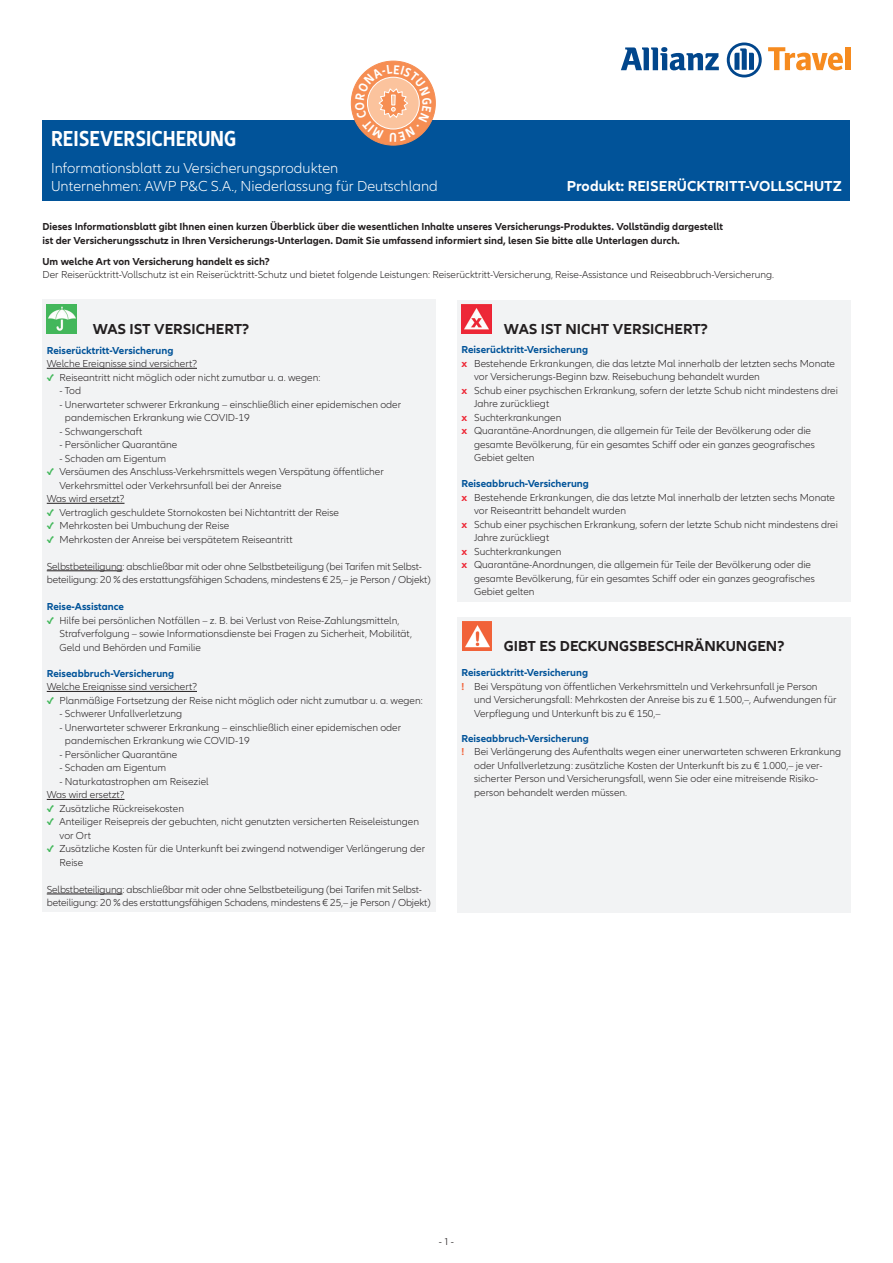
<style>
.page{position:relative;width:893px;height:1263px;background:#fff}
.page>*{position:absolute;margin:0;border:0;box-sizing:border-box;transform-origin:0 0}
.t1{font:700 condensed 22.5px "Allianz Neo";color:#fff}
.t2{font:300 15px/18px "Allianz Neo";color:#fff}
.t3{font:700 15px "Allianz Neo";color:#231f20}
.t4{font:700 15px "Allianz Neo";color:#fff}
.t5{font:300 10.5px/13.5px "Allianz Neo";color:#231f20}
.t6{font:700 10.5px/13.5px "Allianz Neo";color:#231f20}
.t7{font:700 10.5px "Allianz Neo";color:#015399}
.t8{font:300 9.75px "Allianz Sans";color:#231f20}
.s1{font-weight:700;color:#44b85c}
.s2{font-weight:700;color:#ed2836}
.s3{font-weight:700;color:#f16239}
</style>
<div class="page">
<div style="left:43px;top:120px;width:807px;height:81px;background:#015399"></div>
<div style="left:457px;top:300px;width:393px;height:302px;background:#f2f3f4"></div>
<img style="left:461px;top:304px;width:30px;height:30px">
<div style="left:43px;top:300px;width:393px;height:612px;background:#f2f3f4"></div>
<hr style="left:47px;top:368px;width:150px;height:1px;background:#231f20">
<hr style="left:47px;top:503px;width:78px;height:1px;background:#231f20">
<hr style="left:47px;top:570px;width:75px;height:1px;background:#231f20">
<hr style="left:47px;top:691px;width:150px;height:1px;background:#231f20">
<hr style="left:47px;top:799px;width:78px;height:1px;background:#231f20">
<hr style="left:47px;top:894px;width:75px;height:1px;background:#231f20">
<img style="left:47px;top:304px;width:30px;height:30px">
<svg style="left:621px;top:47px;width:98px;height:23px"></svg>
<svg style="left:727px;top:43px;width:35px;height:34px"></svg>
<svg style="left:768px;top:47px;width:75px;height:23px"></svg>
<div style="left:845px;top:47px;width:5px;height:23px;background:#f68b1f"></div>
<div style="left:457px;top:617px;width:393px;height:295px;background:#f2f3f4"></div>
<img style="left:462px;top:621px;width:30px;height:30px">
<div style="left:351px;top:61px;width:84px;height:84px;background:#f68e53;border-radius:50%"></div>
<svg style="left:355px;top:65px;width:77px;height:76px"></svg>
<h1 class="t1" style="left:51px;top:125px;width:187px">REISEVERSICHERUNG</h1>
<h2 class="t2" style="left:51px;top:159px;width:388px">Informationsblatt zu Versicherungsprodukten<br>Unternehmen: AWP P&amp;C S.A., Niederlassung für Deutschland</h2>
<h2 class="t4" style="left:567px;top:177px;width:277px">Produkt: REISERÜCKTRITT-VOLLSCHUTZ</h2>
<p class="t6" style="left:43px;top:220px;width:682px">Dieses Informationsblatt gibt Ihnen einen kurzen Überblick über die wesentlichen Inhalte unseres Versicherungs-Produktes. Vollständig dargestellt ist der Versicherungsschutz in Ihren Versicherungs-Unterlagen. Damit Sie umfassend informiert sind, lesen Sie bitte alle Unterlagen durch.</p>
<p class="t6" style="left:43px;top:255px;width:229px">Um welche Art von Versicherung handelt es sich?</p>
<p class="t5" style="left:43px;top:268px;width:733px">Der Reiserücktritt-Vollschutz ist ein Reiserücktritt-Schutz und bietet folgende Leistungen: Reiserücktritt-Versicherung, Reise-Assistance und Reiseabbruch-Versicherung.</p>
<h2 class="t3" style="left:93px;top:320px;width:158px">WAS IST VERSICHERT?</h2>
<p class="t7" style="left:47px;top:344px;width:128px">Reiserücktritt-Versicherung</p>
<p class="t5" style="left:47px;top:357px;width:152px">Welche Ereignisse sind versichert?</p>
<p class="t5" style="left:47px;top:371px;width:275px"><span class="s1">✓</span> Reiseantritt nicht möglich oder nicht zumutbar u. a. wegen:</p>
<p class="t5" style="left:60px;top:384px;width:23px">- Tod</p>
<p class="t5" style="left:65px;top:398px;width:338px;text-indent:-5px">- Unerwarteter schwerer Erkrankung – einschließlich einer epidemischen oder pandemischen Erkrankung wie COVID-19</p>
<p class="t5" style="left:60px;top:425px;width:84px">- Schwangerschaft</p>
<p class="t5" style="left:60px;top:438px;width:119px">- Persönlicher Quarantäne</p>
<p class="t5" style="left:60px;top:452px;width:108px">- Schaden am Eigentum</p>
<p class="t5" style="left:47px;top:465px;width:339px"><span class="s1">✓</span> Versäumen des Anschluss-Verkehrsmittels wegen Verspätung öffentlicher</p>
<p class="t5" style="left:60px;top:479px;width:223px">Verkehrsmittel oder Verkehrsunfall bei der Anreise</p>
<p class="t5" style="left:47px;top:492px;width:79px">Was wird ersetzt?</p>
<p class="t5" style="left:47px;top:506px;width:294px"><span class="s1">✓</span> Vertraglich geschuldete Stornokosten bei Nichtantritt der Reise</p>
<p class="t5" style="left:47px;top:519px;width:184px"><span class="s1">✓</span> Mehrkosten bei Umbuchung der Reise</p>
<p class="t5" style="left:47px;top:533px;width:247px"><span class="s1">✓</span> Mehrkosten der Anreise bei verspätetem Reiseantritt</p>
<p class="t5" style="left:47px;top:560px;width:385px">Selbstbeteiligung: abschließbar mit oder ohne Selbstbeteiligung (bei Tarifen mit Selbst&shy;beteiligung: 20 % des erstattungsfähigen Schadens, mindestens € 25,– je Person / Objekt)</p>
<p class="t7" style="left:47px;top:601px;width:79px">Reise-Assistance</p>
<p class="t5" style="left:60px;top:614px;width:354px;text-indent:-13px"><span class="s1">✓</span> Hilfe bei persönlichen Notfällen – z. B. bei Verlust von Reise-Zahlungsmitteln,<br>Strafverfolgung – sowie Informationsdienste bei Fragen zu Sicherheit, Mobilität,<br>Geld und Behörden und Familie</p>
<p class="t7" style="left:47px;top:667px;width:129px">Reiseabbruch-Versicherung</p>
<p class="t5" style="left:47px;top:680px;width:152px">Welche Ereignisse sind versichert?</p>
<p class="t5" style="left:47px;top:694px;width:377px"><span class="s1">✓</span> Planmäßige Fortsetzung der Reise nicht möglich oder nicht zumutbar u. a. wegen:</p>
<p class="t5" style="left:60px;top:707px;width:124px">- Schwerer Unfallverletzung</p>
<p class="t5" style="left:65px;top:721px;width:338px;text-indent:-5px">- Unerwarteter schwerer Erkrankung – einschließlich einer epidemischen oder pandemischen Erkrankung wie COVID-19</p>
<p class="t5" style="left:60px;top:748px;width:119px">- Persönlicher Quarantäne</p>
<p class="t5" style="left:60px;top:761px;width:108px">- Schaden am Eigentum</p>
<p class="t5" style="left:47px;top:775px;width:163px;text-indent:13px">- Naturkatastrophen am Reiseziel<br>Was wird ersetzt?</p>
<p class="t5" style="left:47px;top:802px;width:139px"><span class="s1">✓</span> Zusätzliche Rückreisekosten</p>
<p class="t5" style="left:60px;top:815px;width:361px;text-indent:-13px"><span class="s1">✓</span> Anteiliger Reisepreis der gebuchten, nicht genutzten versicherten Reiseleistungen vor Ort</p>
<p class="t5" style="left:60px;top:842px;width:367px;text-indent:-13px"><span class="s1">✓</span> Zusätzliche Kosten für die Unterkunft bei zwingend notwendiger Verlängerung der<br>Reise</p>
<p class="t5" style="left:47px;top:883px;width:385px">Selbstbeteiligung: abschließbar mit oder ohne Selbstbeteiligung (bei Tarifen mit Selbst&shy;beteiligung: 20 % des erstattungsfähigen Schadens, mindestens € 25,– je Person / Objekt)</p>
<h2 class="t3" style="left:504px;top:320px;width:206px">WAS IST NICHT VERSICHERT?</h2>
<p class="t7" style="left:461px;top:344px;width:128px">Reiserücktritt-Versicherung</p>
<p class="t5" style="left:461px;top:357px;width:375px"><span class="s2">x</span> Bestehende Erkrankungen, die das letzte Mal innerhalb der letzten sechs Monate</p>
<p class="t5" style="left:474px;top:370px;width:287px">vor Versicherungs-Beginn bzw. Reisebuchung behandelt wurden</p>
<p class="t5" style="left:461px;top:384px;width:378px"><span class="s2">x</span> Schub einer psychischen Erkrankung, sofern der letzte Schub nicht mindestens drei</p>
<p class="t5" style="left:474px;top:397px;width:77px">Jahre zurückliegt</p>
<p class="t5" style="left:461px;top:411px;width:102px"><span class="s2">x</span> Suchterkrankungen</p>
<p class="t5" style="left:461px;top:424px;width:351px"><span class="s2">x</span> Quarantäne-Anordnungen, die allgemein für Teile der Bevölkerung oder die</p>
<p class="t5" style="left:474px;top:438px;width:342px">gesamte Bevölkerung, für ein gesamtes Schiff oder ein ganzes geografisches</p>
<p class="t5" style="left:474px;top:451px;width:62px">Gebiet gelten</p>
<p class="t7" style="left:461px;top:478px;width:129px">Reiseabbruch-Versicherung</p>
<p class="t5" style="left:461px;top:491px;width:375px"><span class="s2">x</span> Bestehende Erkrankungen, die das letzte Mal innerhalb der letzten sechs Monate</p>
<p class="t5" style="left:474px;top:504px;width:153px">vor Reiseantritt behandelt wurden</p>
<p class="t5" style="left:461px;top:518px;width:378px"><span class="s2">x</span> Schub einer psychischen Erkrankung, sofern der letzte Schub nicht mindestens drei</p>
<p class="t5" style="left:474px;top:531px;width:77px">Jahre zurückliegt</p>
<p class="t5" style="left:461px;top:545px;width:102px"><span class="s2">x</span> Suchterkrankungen</p>
<p class="t5" style="left:461px;top:558px;width:351px"><span class="s2">x</span> Quarantäne-Anordnungen, die allgemein für Teile der Bevölkerung oder die</p>
<p class="t5" style="left:474px;top:572px;width:342px">gesamte Bevölkerung, für ein gesamtes Schiff oder ein ganzes geografisches</p>
<p class="t5" style="left:474px;top:585px;width:62px">Gebiet gelten</p>
<h2 class="t3" style="left:504px;top:637px;width:282px">GIBT ES DECKUNGSBESCHRÄNKUNGEN?</h2>
<p class="t7" style="left:461px;top:667px;width:128px">Reiserücktritt-Versicherung</p>
<p class="t5" style="left:461px;top:680px;width:358px"><span class="s3">!</span> Bei Verspätung von öffentlichen Verkehrsmitteln und Verkehrsunfall je Person</p>
<p class="t5" style="left:474px;top:693px;width:364px">und Versicherungsfall: Mehrkosten der Anreise bis zu € 1.500,–, Aufwendungen für</p>
<p class="t5" style="left:474px;top:707px;width:188px">Verpflegung und Unterkunft bis zu € 150,–</p>
<p class="t7" style="left:461px;top:732px;width:129px">Reiseabbruch-Versicherung</p>
<p class="t5" style="left:461px;top:745px;width:381px"><span class="s3">!</span> Bei Verlängerung des Aufenthalts wegen einer unerwarteten schweren Erkrankung</p>
<p class="t5" style="left:474px;top:759px;width:350px">oder Unfallverletzung: zusätzliche Kosten der Unterkunft bis zu € 1.000,– je ver-</p>
<p class="t5" style="left:474px;top:772px;width:346px">sicherter Person und Versicherungsfall, wenn Sie oder eine mitreisende Risiko-</p>
<p class="t5" style="left:474px;top:786px;width:155px">person behandelt werden müssen.</p>
<p class="t8" style="left:439px;top:1236px;width:17px">- 1 -</p>
</div>
